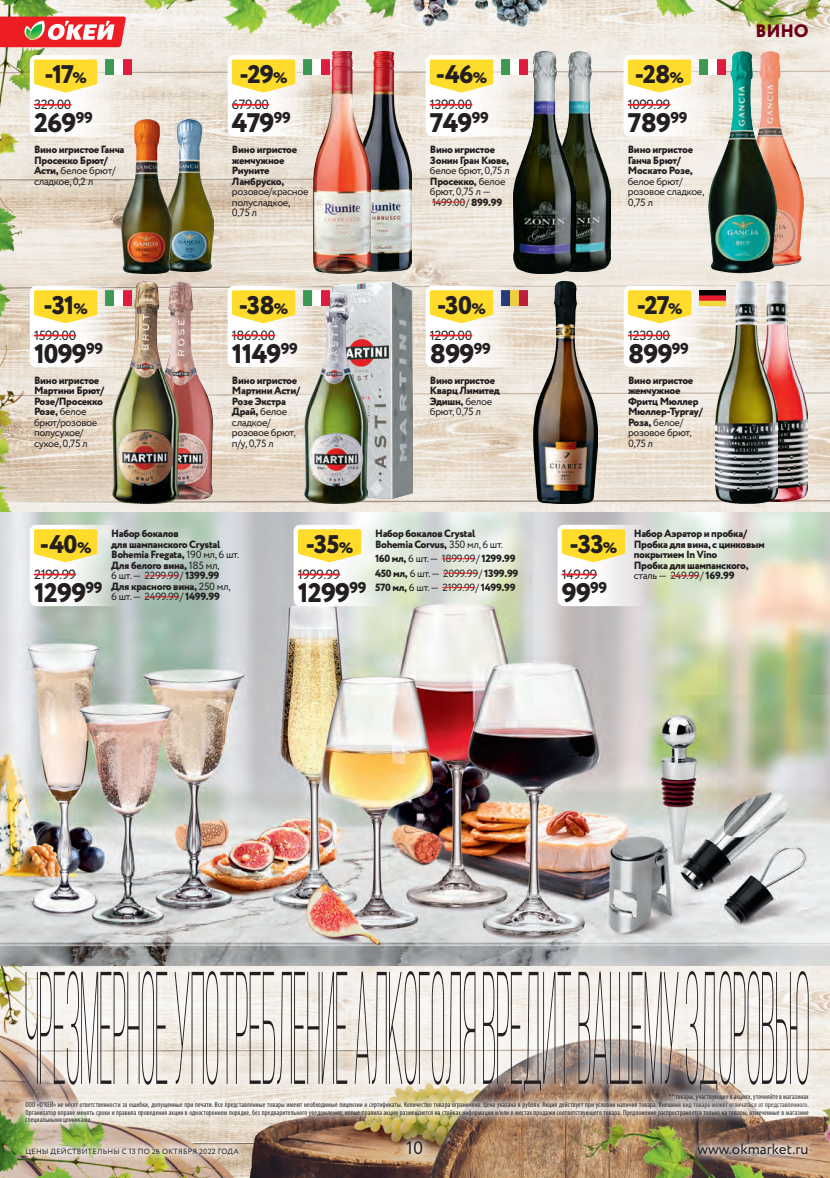
<style>
.page{position:relative;width:830px;height:1178px;background:#fff}
.page>*{position:absolute;margin:0;border:0;box-sizing:border-box;transform-origin:0 0}
.t1{font:800 26.85px "Circe";letter-spacing:-.03em;color:#231f20}
.t2{font:800 25.5px "Circe";letter-spacing:-.035em;color:#231f20}
.t3{font:800 18px "Circe";color:#690017}
.t4{font:18px "Circe";color:#231f20}
.t5{font:15px "Circe";color:#231f20}
.t6{font:13.35px "Circe";letter-spacing:-.03em;color:#231f20}
.t7{font:800 10.5px/10.5px "Circe";letter-spacing:-.03em;color:#231f20}
.t8{font:10.5px/10.5px "Circe";letter-spacing:-.03em;color:#231f20}
.t9{font:condensed 7.5px/7.5px "Myriad Pro";letter-spacing:.02em;color:#231f20;text-align:justify;scale:.95 1}
.t10{font:7.5px "Circe";letter-spacing:.03em;color:#231f20}
.s1{font-size:15.3px}
.s2{font-weight:400}
.s3{font-weight:800}
</style>
<div class="page">
<img style="left:0;top:0;width:829px;height:1178px">
<img style="left:0;top:512px;width:829px;height:453px">
<img style="left:370px;top:51px;width:41px;height:220px">
<img style="left:313px;top:51px;width:57px;height:222px">
<svg style="left:227px;top:55px;width:98px;height:81px"></svg>
<hr style="left:232px;top:104px;width:37px;height:2px;background:#ee1d23">
<svg style="left:232px;top:60px;width:63px;height:32px;background:#fedf42"></svg>
<img style="left:304px;top:59px;width:25px;height:15px">
<img style="left:178px;top:282px;width:35px;height:217px">
<img style="left:112px;top:282px;width:66px;height:222px">
<svg style="left:30px;top:286px;width:98px;height:81px"></svg>
<hr style="left:34px;top:335px;width:42px;height:1px;background:#ee1d23">
<svg style="left:34px;top:290px;width:63px;height:33px;background:#fedf44"></svg>
<img style="left:106px;top:290px;width:26px;height:15px">
<img style="left:332px;top:282px;width:80px;height:217px">
<img style="left:305px;top:291px;width:62px;height:213px">
<svg style="left:227px;top:286px;width:98px;height:81px"></svg>
<hr style="left:232px;top:335px;width:43px;height:1px;background:#ee1d23">
<svg style="left:232px;top:290px;width:63px;height:33px;background:#fedf44"></svg>
<img style="left:304px;top:290px;width:25px;height:15px">
<img style="left:533px;top:282px;width:64px;height:222px">
<svg style="left:425px;top:286px;width:98px;height:81px"></svg>
<hr style="left:429px;top:335px;width:43px;height:1px;background:#ee1d23">
<svg style="left:429px;top:290px;width:64px;height:33px;background:#fee047"></svg>
<img style="left:501px;top:290px;width:26px;height:15px">
<img style="left:776px;top:282px;width:31px;height:220px">
<img style="left:714px;top:282px;width:62px;height:222px">
<svg style="left:623px;top:286px;width:98px;height:81px"></svg>
<hr style="left:627px;top:335px;width:42px;height:1px;background:#ee1d23">
<svg style="left:627px;top:290px;width:64px;height:33px;background:#fee048"></svg>
<img style="left:699px;top:290px;width:26px;height:15px">
<svg style="left:30px;top:525px;width:98px;height:81px"></svg>
<hr style="left:34px;top:574px;width:42px;height:1px;background:#ee1d23">
<svg style="left:34px;top:529px;width:63px;height:33px;background:#fddf44"></svg>
<hr style="left:145px;top:575px;width:34px;height:1px;background:#ee1d23">
<hr style="left:145px;top:596px;width:34px;height:1px;background:#ee1d23">
<svg style="left:293px;top:525px;width:98px;height:81px"></svg>
<hr style="left:298px;top:574px;width:42px;height:1px;background:#ee1d23">
<svg style="left:298px;top:529px;width:63px;height:33px;background:#fee045"></svg>
<hr style="left:441px;top:558px;width:34px;height:1px;background:#ee1d23">
<hr style="left:443px;top:573px;width:35px;height:1px;background:#ee1d23">
<hr style="left:442px;top:587px;width:33px;height:1px;background:#ee1d23">
<svg style="left:557px;top:525px;width:98px;height:81px"></svg>
<hr style="left:561px;top:574px;width:36px;height:1px;background:#ee1d23">
<svg style="left:561px;top:529px;width:64px;height:33px;background:#fedf47"></svg>
<svg style="left:670px;top:575px;width:29px;height:1px"></svg>
<img style="left:171px;top:119px;width:42px;height:152px">
<img style="left:122px;top:119px;width:49px;height:154px">
<svg style="left:30px;top:55px;width:98px;height:81px"></svg>
<hr style="left:34px;top:104px;width:37px;height:2px;background:#ee1d23">
<svg style="left:34px;top:60px;width:63px;height:32px;background:#fedf42"></svg>
<img style="left:106px;top:59px;width:26px;height:15px">
<img style="left:574px;top:51px;width:35px;height:220px">
<img style="left:513px;top:51px;width:61px;height:222px">
<svg style="left:425px;top:55px;width:98px;height:81px"></svg>
<hr style="left:429px;top:104px;width:43px;height:2px;background:#ee1d23">
<svg style="left:429px;top:60px;width:64px;height:32px;background:#fee045"></svg>
<hr style="left:432px;top:202px;width:33px;height:1px;background:#ee1d23">
<img style="left:501px;top:59px;width:26px;height:15px">
<img style="left:776px;top:51px;width:27px;height:216px">
<img style="left:707px;top:51px;width:69px;height:222px">
<svg style="left:623px;top:55px;width:98px;height:81px"></svg>
<hr style="left:627px;top:104px;width:43px;height:2px;background:#ee1d23">
<svg style="left:627px;top:60px;width:63px;height:32px;background:#fedf44"></svg>
<img style="left:699px;top:59px;width:26px;height:15px">
<svg style="left:0;top:17px;width:126px;height:30px"></svg>
<svg style="left:398px;top:1132px;width:33px;height:31px"></svg>
<svg style="left:688px;top:1134px;width:128px;height:30px;background:#a68b79"></svg>
<img style="left:17px;top:1138px;width:230px;height:26px">
<svg style="left:10px;top:956px;width:814px;height:149px;background:#c7c4bf"></svg>
<svg style="left:26px;top:971px;width:782px;height:119px"></svg>
<img style="left:16px;top:1091px;width:801px;height:41px">
<svg style="left:659px;top:1084px;width:158px;height:26px"></svg>
<h3 class="t3" style="left:755px;top:18px;width:54px">ВИНО</h3>
<h2 class="t2" style="left:44px;top:57px;width:44px">-17<span class="s1">%</span></h2>
<h2 class="t2" style="left:239px;top:57px;width:50px">-29<span class="s1">%</span></h2>
<h2 class="t2" style="left:435px;top:57px;width:53px">-46<span class="s1">%</span></h2>
<h2 class="t2" style="left:634px;top:57px;width:51px">-28<span class="s1">%</span></h2>
<p class="t6" style="left:34px;top:96px;width:39px">329.00</p>
<p class="t6" style="left:232px;top:96px;width:39px">679.00</p>
<p class="t6" style="left:429px;top:96px;width:44px">1399.00</p>
<p class="t6" style="left:627px;top:96px;width:44px">1099.99</p>
<h1 class="t1" style="left:34px;top:105px;width:60px">269<sup>99</sup></h1>
<h1 class="t1" style="left:232px;top:105px;width:60px">479<sup>99</sup></h1>
<h1 class="t1" style="left:429px;top:105px;width:60px">749<sup>99</sup></h1>
<h1 class="t1" style="left:627px;top:105px;width:61px">789<sup>99</sup></h1>
<p class="t7" style="left:34px;top:145px;width:92px">Вино игристое Ганча<br>Просекко Брют/<br>Асти, <span class="s2">белое брют/ сладкое, 0,2 л</span></p>
<p class="t7" style="left:232px;top:145px;width:67px">Вино игристое жемчужное<br>Риуните<br>Ламбруско,</p>
<p class="t8" style="left:232px;top:187px;width:78px">розовое/красное полусладкое,<br>0,75 л</p>
<p class="t7" style="left:429px;top:145px;width:81px">Вино игристое<br>Зонин Гран Кюве,</p>
<p class="t8" style="left:429px;top:166px;width:81px">белое брют, 0,75 л<br><span class="s3">Просекко,</span> белое брют, 0,75 л —<br>1499.00/ <span class="s3">899.99</span></p>
<p class="t7" style="left:627px;top:145px;width:67px">Вино игристое<br>Ганча Брют/<br>Москато Розе,</p>
<p class="t8" style="left:627px;top:176px;width:78px">белое брют/ розовое сладкое,<br>0,75 л</p>
<h2 class="t2" style="left:44px;top:288px;width:46px">-31<span class="s1">%</span></h2>
<h2 class="t2" style="left:239px;top:288px;width:51px">-38<span class="s1">%</span></h2>
<h2 class="t2" style="left:437px;top:288px;width:50px">-30<span class="s1">%</span></h2>
<h2 class="t2" style="left:636px;top:288px;width:47px">-27<span class="s1">%</span></h2>
<p class="t6" style="left:34px;top:326px;width:44px">1599.00</p>
<p class="t6" style="left:232px;top:326px;width:45px">1869.00</p>
<p class="t6" style="left:429px;top:326px;width:44px">1299.00</p>
<p class="t6" style="left:627px;top:326px;width:44px">1239.00</p>
<h1 class="t1" style="left:34px;top:336px;width:71px">1099<sup>99</sup></h1>
<h1 class="t1" style="left:232px;top:336px;width:67px">1149<sup>99</sup></h1>
<h1 class="t1" style="left:429px;top:336px;width:62px">899<sup>99</sup></h1>
<h1 class="t1" style="left:627px;top:336px;width:62px">899<sup>99</sup></h1>
<p class="t7" style="left:34px;top:375px;width:72px">Вино игристое<br>Мартини Брют/<br>Розе/Просекко<br>Розе, <span class="s2">белое брют/розовое полусухое/ сухое, 0,75 л</span></p>
<p class="t7" style="left:232px;top:375px;width:70px">Вино игристое<br>Мартини Асти/<br>Розе Экстра<br>Драй, <span class="s2">белое сладкое/ розовое брют, п/у, 0,75 л</span></p>
<p class="t7" style="left:429px;top:375px;width:71px">Вино игристое<br>Кварц Лимитед<br>Эдишн, <span class="s2">белое брют, 0,75 л</span></p>
<p class="t7" style="left:627px;top:375px;width:76px">Вино игристое жемчужное<br>Фритц Мюллер<br>Мюллер-Тургау/<br>Роза, <span class="s2">белое/ розовое брют,<br>0,75 л</span></p>
<h2 class="t2" style="left:40px;top:527px;width:53px">-40<span class="s1">%</span></h2>
<p class="t7" style="left:111px;top:529px;width:130px">Набор бокалов<br>для шампанского Crystal<br>Bohemia Fregata, <span class="s2">190 мл, 6 шт.<br></span>Для белого вина, <span class="s2">185 мл,<br>6 шт. — 2299.99/</span> 1399.99<br>Для красного вина, <span class="s2">250 мл,<br>6 шт. — 2499.99/</span> 1499.99</p>
<p class="t6" style="left:34px;top:565px;width:43px">2199.99</p>
<h1 class="t1" style="left:34px;top:575px;width:70px">1299<sup>99</sup></h1>
<h2 class="t2" style="left:306px;top:527px;width:49px">-35<span class="s1">%</span></h2>
<p class="t7" style="left:375px;top:529px;width:130px">Набор бокалов Crystal<br>Bohemia Corvus, <span class="s2">350 мл, 6 шт.</span></p>
<p class="t7" style="left:375px;top:552px;width:145px;line-height:14.4px">160 мл, <span class="s2">6 шт. — 1899.99/</span> 1299.99<br>450 мл, <span class="s2">6 шт. — 2099.99/</span> 1399.99<br>570 мл, <span class="s2">6 шт. — 2199.99/</span> 1499.99</p>
<p class="t6" style="left:298px;top:565px;width:44px">1999.99</p>
<h1 class="t1" style="left:298px;top:575px;width:70px">1299<sup>99</sup></h1>
<h2 class="t2" style="left:569px;top:527px;width:49px">-33<span class="s1">%</span></h2>
<p class="t7" style="left:633px;top:529px;width:133px">Набор Аэратор и пробка/<br>Пробка для вина, с цинковым покрытием In Vino<br>Пробка для шампанского, <span class="s2">сталь — 249.99/</span> 169.99</p>
<p class="t6" style="left:561px;top:565px;width:37px">149.99</p>
<h1 class="t1" style="left:561px;top:575px;width:47px">99<sup>99</sup></h1>
<p class="t9" style="left:668px;top:1093px;width:148px">** товары, участвующие в акциях, уточняйте в магазинах</p>
<p class="t9" style="left:26px;top:1101px;width:825px">ООО «О'КЕЙ» не несет ответственности за ошибки, допущенные при печати. Все представленные товары имеют необходимые лицензии и сертификаты. Количество товара ограничено. Цена указана в рублях. Акция действует при условии наличия товара. Внешний вид товара может отличаться от представленного.<br>Организатор вправе менять сроки и правила проведения акции в одностороннем порядке, без предварительного уведомления; новые правила акции размещаются на стойках информации и/или в местах продажи соответствующего товара. Предложение распространяется только на товары, отмеченные в магазине специальными ценниками.</p>
<p class="t10" style="left:26px;top:1146px;width:214px">ЦЕНЫ ДЕЙСТВИТЕЛЬНЫ с 13 по 26 октября 2022 года</p>
<h3 class="t4" style="left:406px;top:1135px;width:18px">10</h3>
<h3 class="t5" style="left:697px;top:1139px;width:113px">www.okmarket.ru</h3>
</div>
